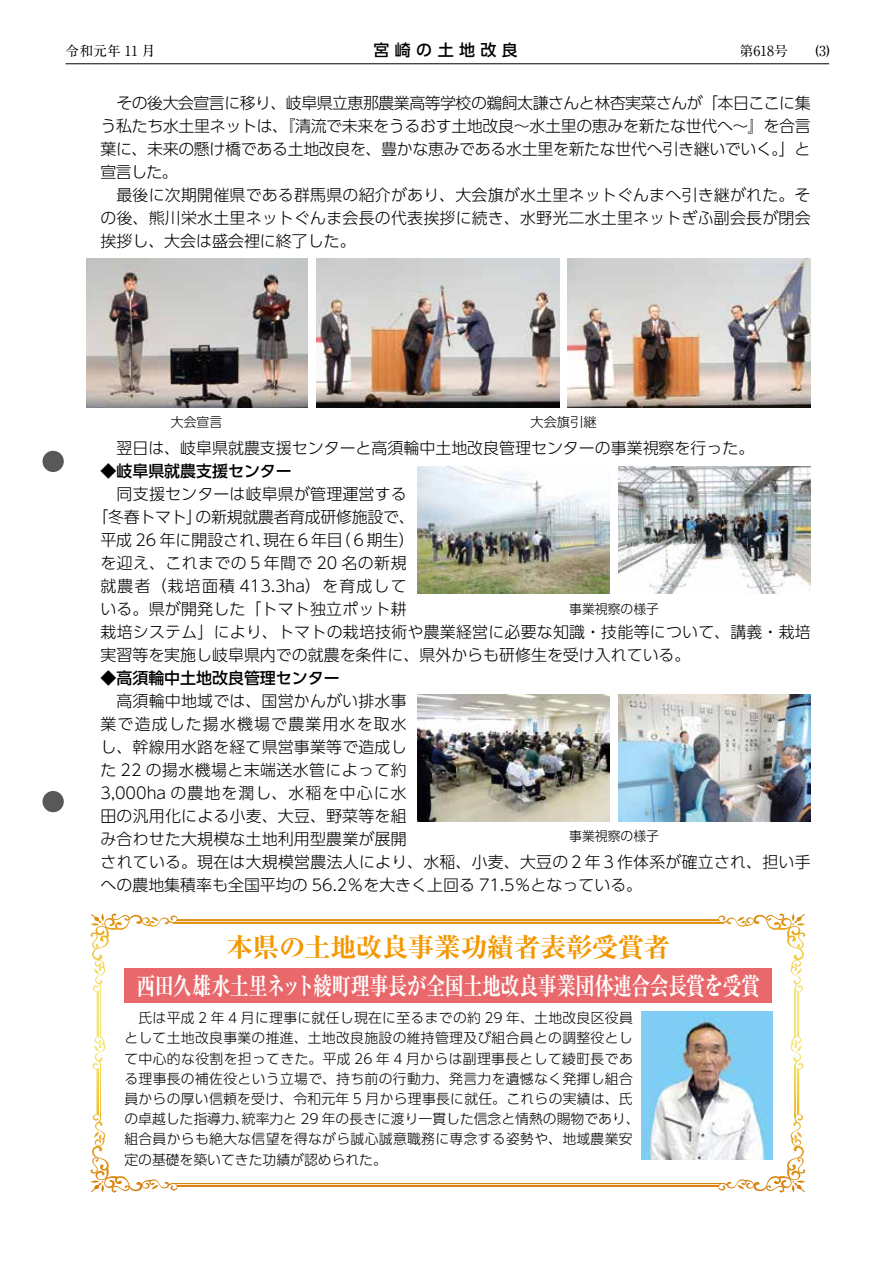
<style>
.page{position:relative;width:893px;height:1263px;background:#fff}
.page>*{position:absolute;margin:0;border:0;box-sizing:border-box;transform-origin:0 0}
.t1{font:700 expanded 26.55px "Ryumin Pr 6 N";letter-spacing:-.02em;color:#f39700}
.t2{font:700 expanded 24.45px "Ryumin Pr 6 N";letter-spacing:-.025em;color:#fff;scale:.78 1}
.t3{font:300 15.9px/23px "UD Shin Go Pro";letter-spacing:.01em;color:#000;text-align:justify}
.t4{font:500 15.9px "UD Shin Go Pro";color:#000}
.t5{font:300 15.9px "UD Shin Go Pro";letter-spacing:-.02em;color:#000}
.t6{font:300 15.9px "UD Shin Go Pro";letter-spacing:.075em;color:#000}
.t7{font:500 15.9px "UD Shin Go Pro";letter-spacing:.34em;color:#000}
.t8{font:300 13.8px/20.2px "UD Shin Go Pro";letter-spacing:.025em;color:#000}
.t9{font:700 13.8px "A1 Mincho Std";color:#000}
.t10{font:300 13.2px "UD Shin Go Pro";color:#000}
</style>
<div class="page">
<img style="left:618px;top:466px;width:193px;height:128px">
<img style="left:418px;top:466px;width:192px;height:128px">
<img style="left:618px;top:694px;width:193px;height:128px">
<img style="left:418px;top:694px;width:192px;height:128px">
<svg style="left:90px;top:913px;width:715px;height:279px"></svg>
<svg style="left:795px;top:1066px;width:1px;height:52px"></svg>
<div style="left:124px;top:968px;width:648px;height:34px;background:#e9686b"></div>
<img style="left:641px;top:1011px;width:131px;height:149px">
<img style="left:86px;top:258px;width:221px;height:149px">
<img style="left:316px;top:258px;width:244px;height:149px">
<img style="left:567px;top:258px;width:244px;height:149px">
<div style="left:43px;top:451px;width:21px;height:21px;background:#595757;border-radius:50%"></div>
<div style="left:43px;top:791px;width:21px;height:21px;background:#595757;border-radius:50%"></div>
<hr style="left:66px;top:63px;width:763px;height:1px;background:#000">
<p class="t9" style="left:66px;top:40px;width:91px">令和元年 11 月</p>
<p class="t7" style="left:374px;top:37px;width:146px">宮崎の土地改良</p>
<p class="t9" style="left:740px;top:40px;width:92px">第618号　　(3)</p>
<p class="t3" style="left:101px;top:90px;width:712px;text-indent:16px">その後大会宣言に移り、岐阜県立恵那農業高等学校の鵜飼太謙さんと林杏実菜さんが「本日ここに集う私たち水土里ネットは、『清流で未来をうるおす土地改良～水土里の恵みを新たな世代へ～』を合言葉に、未来の懸け橋である土地改良を、豊かな恵みである水土里を新たな世代へ引き継いでいく。」と宣言した。</p>
<p class="t3" style="left:101px;top:182px;width:712px;text-indent:16px">最後に次期開催県である群馬県の紹介があり、大会旗が水土里ネットぐんまへ引き継がれた。その後、熊川栄水土里ネットぐんま会長の代表挨拶に続き、水野光二水土里ネットぎふ副会長が閉会挨拶し、大会は盛会裡に終了した。</p>
<p class="t10" style="left:171px;top:411px;width:53px">大会宣言</p>
<p class="t10" style="left:530px;top:411px;width:68px">大会旗引継</p>
<p class="t3" style="left:116px;top:436px;width:639px">翌日は、岐阜県就農支援センターと高須輪中土地改良管理センターの事業視察を行った。</p>
<p class="t4" style="left:101px;top:458px;width:193px">◆岐阜県就農支援センター</p>
<p class="t3" style="left:116px;top:482px;width:292px">同支援センターは岐阜県が管理運営する</p>
<p class="t5" style="left:93px;top:504px;width:324px">「冬春トマト」の新規就農者育成研修施設で、</p>
<p class="t3" style="left:101px;top:528px;width:316px">平成 26 年に開設され、現在６年目（６期生）</p>
<p class="t3" style="left:101px;top:551px;width:308px">を迎え、これまでの５年間で 20 名の新規</p>
<p class="t6" style="left:101px;top:573px;width:308px">就農者（栽培面積 413.3ha）を育成して</p>
<p class="t3" style="left:101px;top:597px;width:308px">いる。県が開発した「トマト独立ポット耕</p>
<p class="t3" style="left:101px;top:620px;width:712px">栽培システム」により、トマトの栽培技術や農業経営に必要な知識・技能等について、講義・栽培</p>
<p class="t3" style="left:101px;top:643px;width:591px">実習等を実施し岐阜県内での就農を条件に、県外からも研修生を受け入れている。</p>
<p class="t4" style="left:101px;top:665px;width:241px">◆高須輪中土地改良管理センター</p>
<p class="t3" style="left:101px;top:689px;width:712px;text-align:left;text-indent:16px">高須輪中地域では、国営かんがい排水事<br>業で造成した揚水機場で農業用水を取水<br>し、幹線用水路を経て県営事業等で造成し<br>た 22 の揚水機場と末端送水管によって約<br>3,000ha の農地を潤し、水稲を中心に水<br>田の汎用化による小麦、大豆、野菜等を組<br>み合わせた大規模な土地利用型農業が展開<br>されている。現在は大規模営農法人により、水稲、小麦、大豆の２年３作体系が確立され、担い手への農地集積率も全国平均の 56.2％を大きく上回る 71.5％となっている。</p>
<p class="t10" style="left:569px;top:599px;width:91px">事業視察の様子</p>
<p class="t10" style="left:569px;top:825px;width:91px">事業視察の様子</p>
<h1 class="t1" style="left:227px;top:926px;width:445px">本県の土地改良事業功績者表彰受賞者</h1>
<h2 class="t2" style="left:136px;top:966px;width:801px">西田久雄水土里ネット綾町理事長が全国土地改良事業団体連合会長賞を受賞</h2>
<p class="t8" style="left:124px;top:1007px;width:517px">　氏は平成 2 年 4 月に理事に就任し現在に至るまでの約 29 年、土地改良区役員として土地改良事業の推進、土地改良施設の維持管理及び組合員との調整役として中心的な役割を担ってきた。平成 26 年 4 月からは副理事長として綾町長である理事長の補佐役という立場で、持ち前の行動力、発言力を遺憾なく発揮し組合員からの厚い信頼を受け、令和元年 5 月から理事長に就任。これらの実績は、氏の卓越した指導力、統率力と 29 年の長きに渡り一貫した信念と情熱の賜物であり、組合員からも絶大な信望を得ながら誠心誠意職務に専念する姿勢や、地域農業安定の基礎を築いてきた功績が認められた。</p>
</div>
